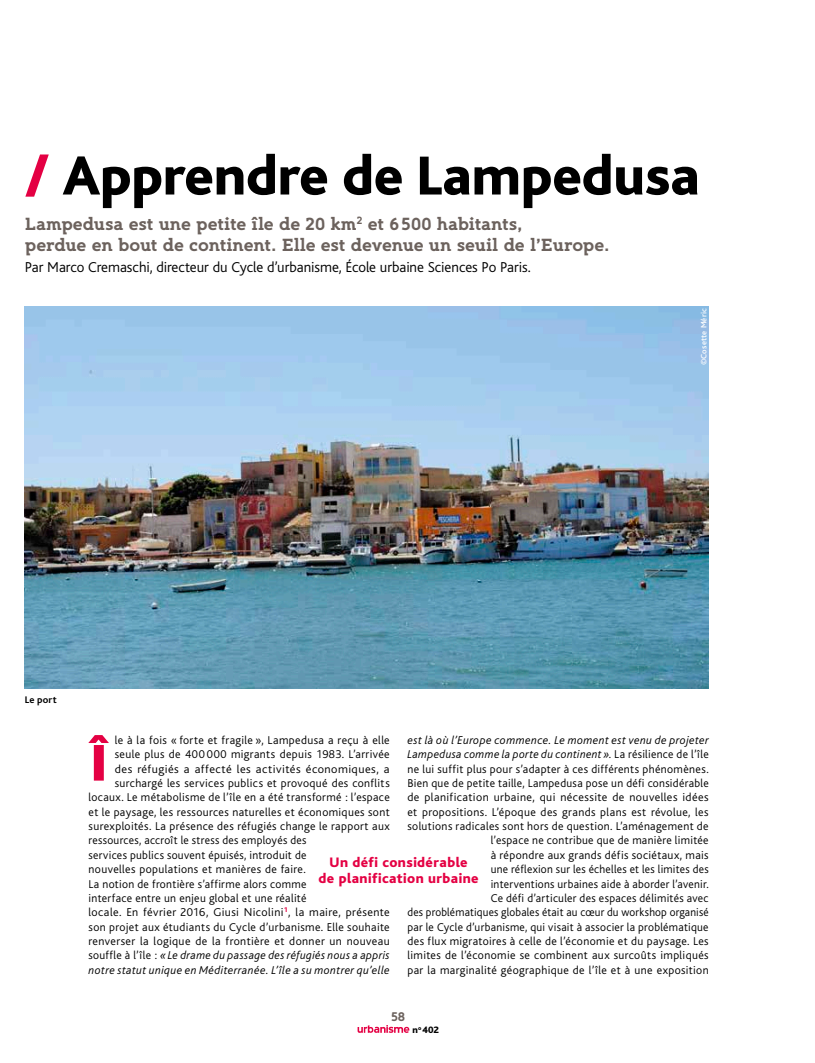
<style>
.page{position:relative;width:815px;height:1063px;background:#fff}
.page>*{position:absolute;margin:0;border:0;box-sizing:border-box;transform-origin:0 0}
.t1{font:800 57.5px "Bliss";letter-spacing:-.005em;color:#000}
.t2{font:800 54px "Bliss";color:#e40043;scale:1.2 1}
.t3{font:700 17.5px/21.2px "Egon";letter-spacing:-.01em;color:#6c625d}
.t4{font:300 15px "Bliss";letter-spacing:-.005em;color:#000}
.t5{font:800 14.38px/16.2px "Bliss";letter-spacing:.03em;color:#e40043;text-align:center}
.t6{font:700 12.5px "Egon";color:#6c625d}
.t7{font:300 11.88px/14.4px "Bliss";letter-spacing:.025em;color:#000;text-align:right}
.t8{font:italic 300 11.88px "Bliss";letter-spacing:.03em;color:#000}
.t9{font:300 11.88px "Bliss";letter-spacing:.025em;color:#000;scale:1.05 1}
.t10{font:700 10px "Bliss";letter-spacing:.02em;color:#000;scale:1.04 1}
.t11{font:800 9.75px "Bliss";color:#000}
.t12{font:500 8.12px "Bliss";letter-spacing:.02em;color:#fff;scale:1.04 1}
.s1{color:#e40043}
.s2{font-style:italic}
.s3{font-style:normal}
</style>
<div class="page">
<svg style="left:358px;top:1025px;width:51px;height:8px"></svg>
<img style="left:25px;top:307px;width:684px;height:382px">
<h1 class="t1" style="left:25px;top:146px;width:677px"><span class="s1">/</span> Apprendre de Lampedusa</h1>
<h3 class="t3" style="left:25px;top:213px;width:586px">Lampedusa est une petite île de 20 km<sup>2</sup> et 6 500 habitants,<br>perdue en bout de continent. Elle est devenue un seuil de l’Europe.</h3>
<p class="t4" style="left:25px;top:260px;width:508px">Par Marco Cremaschi, directeur du Cycle d’urbanisme, École urbaine Sciences Po Paris.</p>
<p class="t12" style="left:700px;top:365px;width:56px;rotate:-90deg">©Cosette Méric</p>
<p class="t10" style="left:25px;top:695px;width:32px">Le port</p>
<h2 class="t2" style="left:90px;top:735px;width:16px">Î</h2>
<p class="t7" style="left:115px;top:733px;width:277px">le à la fois « forte et fragile », Lampedusa a reçu à elle</p>
<p class="t7" style="left:407px;top:733px;width:303px"><span class="s2">est là où l’Europe commence. Le moment est venu de projeter Lampedusa comme la porte du continent »</span>. La résilience de l’île ne lui suffit plus pour s’adapter à ces différents phénomènes.<br>Bien que de petite taille, Lampedusa pose un défi considérable de planification urbaine, qui nécessite de nouvelles idées et propositions. L’époque des grands plans est révolue, les solutions radicales sont hors de question. L’aménagement de l’espace ne contribue que de manière limitée<br>à répondre aux grands défis sociétaux, mais<br>une réflexion sur les échelles et les limites des<br>interventions urbaines aide à aborder l’avenir.<br>Ce défi d’articuler des espaces délimités avec<br>des problématiques globales était au cœur du workshop organisé par le Cycle d’urbanisme, qui visait à associer la problématique des flux migratoires à celle de l’économie et du paysage. Les limites de l’économie se combinent aux surcoûts impliqués par la marginalité géographique de l’île et à une exposition</p>
<p class="t7" style="left:115px;top:747px;width:277px">seule plus de 400 000 migrants depuis 1983. L’arrivée</p>
<p class="t9" style="left:115px;top:762px;width:263px">des réfugiés a affecté les activités économiques, a</p>
<p class="t7" style="left:115px;top:776px;width:277px">surchargé les services publics et provoqué des conflits</p>
<p class="t7" style="left:89px;top:790px;width:303px">locaux. Le métabolisme de l’île en a été transformé : l’espace</p>
<p class="t7" style="left:89px;top:805px;width:303px">et le paysage, les ressources naturelles et économiques sont</p>
<p class="t7" style="left:89px;top:819px;width:303px">surexploités. La présence des réfugiés change le rapport aux</p>
<p class="t7" style="left:89px;top:834px;width:219px">ressources, accroît le stress des employés des</p>
<p class="t7" style="left:89px;top:848px;width:219px">services publics souvent épuisés, introduit de</p>
<p class="t7" style="left:89px;top:862px;width:219px">nouvelles populations et manières de faire.</p>
<p class="t7" style="left:89px;top:877px;width:219px">La notion de frontière s’affirme alors comme</p>
<p class="t7" style="left:89px;top:891px;width:219px">interface entre un enjeu global et une réalité</p>
<p class="t7" style="left:89px;top:905px;width:303px">locale. En février 2016, Giusi Nicolini<sup>1</sup>, la maire, présente</p>
<p class="t7" style="left:89px;top:920px;width:303px">son projet aux étudiants du Cycle d’urbanisme. Elle souhaite</p>
<p class="t7" style="left:89px;top:934px;width:303px">renverser la logique de la frontière et donner un nouveau</p>
<p class="t8" style="left:89px;top:949px;width:303px"><span class="s3">souffle à l’île :</span> « Le drame du passage des réfugiés nous a appris</p>
<p class="t8" style="left:89px;top:964px;width:303px">notre statut unique en Méditerranée. L’île a su montrer qu’elle</p>
<p class="t5" style="left:319px;top:855px;width:162px">Un défi considérable<br>de planification urbaine</p>
<p class="t6" style="left:391px;top:1009px;width:15px">58</p>
<p class="t11" style="left:413px;top:1025px;width:28px">n<sup>o</sup> 402</p>
</div>
